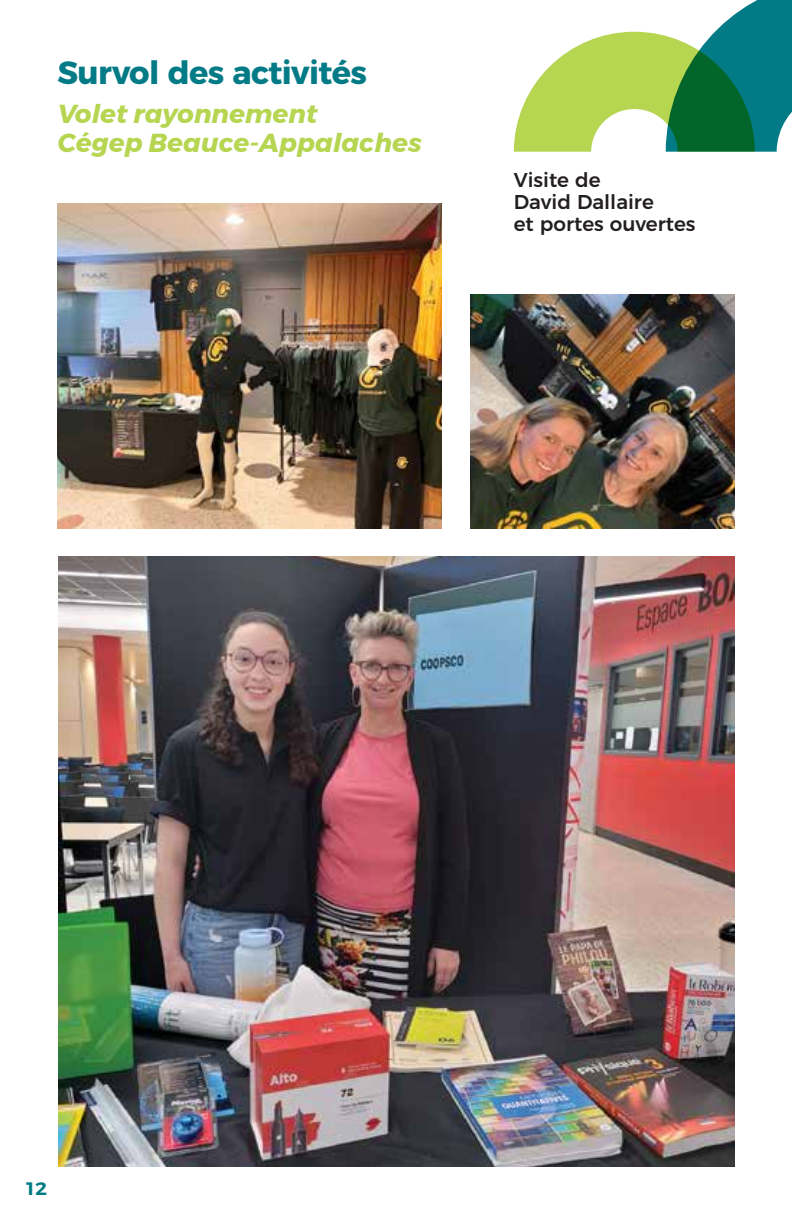
<style>
.page{position:relative;width:792px;height:1224px;background:#fff}
.page>*{position:absolute;margin:0;border:0;box-sizing:border-box;transform-origin:0 0}
.t1{font:700 32px "Montserrat";letter-spacing:-.02em;color:#037b86}
.t2{font:italic 700 26px/29px "Montserrat";color:#b6d550}
.t3{font:500 20px/22px "Montserrat";color:#231f20}
.t4{font:600 18px "Montserrat";color:#037b86;scale:1.09 1}
</style>
<div class="page">
<svg style="left:514px;top:0;width:278px;height:152px"></svg>
<img style="left:59px;top:557px;width:675px;height:609px">
<img style="left:58px;top:203px;width:384px;height:325px">
<img style="left:471px;top:294px;width:263px;height:234px">
<p class="t1" style="left:58px;top:46px;width:311px">Survol des activités</p>
<p class="t2" style="left:58px;top:99px;width:366px">Volet rayonnement<br>Cégep Beauce-Appalaches</p>
<p class="t3" style="left:514px;top:167px;width:183px">Visite de<br>David Dallaire<br>et portes ouvertes</p>
<p class="t4" style="left:24px;top:1174px;width:22px">12</p>
</div>
